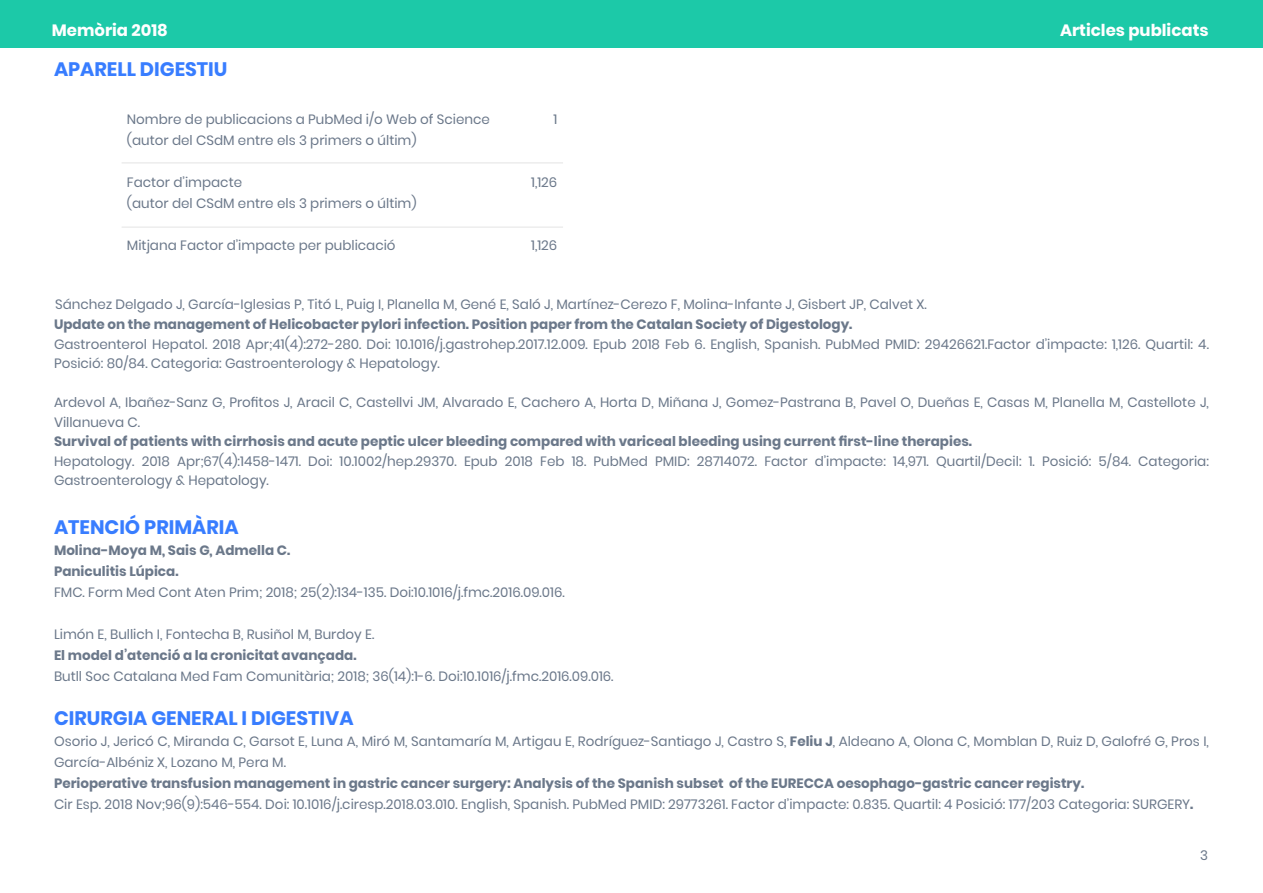
<style>
.page{position:relative;width:1263px;height:893px;background:#fff}
.page>*{position:absolute;margin:0;border:0;box-sizing:border-box;transform-origin:0 0}
.t1{font:700 19.5px "Poppins";color:#387dff}
.t2{font:700 16.5px "Poppins";color:#fff}
.t3{font:13.5px/21px "Poppins";color:#6b788a}
.t4{font:700 13.5px/21px "Poppins";color:#6b788a}
.s1{font-weight:700}
</style>
<div class="page">
<hr style="left:122px;top:162px;width:441px;height:2px;background:#ededed">
<hr style="left:122px;top:226px;width:441px;height:2px;background:#ededed">
<div style="left:0;top:0;width:1263px;height:47px;background:#1cc9a8"></div>
<p class="t2" style="left:52px;top:20px;width:118px">Memòria 2018</p>
<p class="t2" style="left:1060px;top:20px;width:150px">Articles publicats</p>
<h1 class="t1" style="left:54px;top:57px;width:175px">APARELL DIGESTIU</h1>
<p class="t3" style="left:127px;top:109px;width:364px">Nombre de publicacions a PubMed i/o Web of Science (autor del CSdM entre els 3 primers o últim)</p>
<p class="t3" style="left:127px;top:172px;width:291px">Factor d’impacte<br>(autor del CSdM entre els 3 primers o últim)</p>
<p class="t3" style="left:127px;top:235px;width:270px">Mitjana Factor d’impacte per publicació</p>
<p class="t3" style="left:553px;top:109px;width:5px">1</p>
<p class="t3" style="left:531px;top:172px;width:28px">1,126</p>
<p class="t3" style="left:531px;top:235px;width:28px">1,126</p>
<p class="t3" style="left:55px;top:294px;width:873px">Sánchez Delgado J, García-Iglesias P, Titó L, Puig I, Planella M, Gené E, Saló J, Martínez-Cerezo F, Molina-Infante J, Gisbert JP, Calvet X.</p>
<p class="t4" style="left:54px;top:314px;width:800px">Update on the management of Helicobacter pylori infection. Position paper from the Catalan Society of Digestology.</p>
<p class="t3" style="left:54px;top:334px;width:1156px;line-height:19.5px">Gastroenterol Hepatol. 2018 Apr;41(4):272-280. Doi: 10.1016/j.gastrohep.2017.12.009. Epub 2018 Feb 6. English, Spanish. PubMed PMID: 29426621.Factor d’impacte: 1,126. Quartil: 4.<br>Posició: 80/84. Categoria: Gastroenterology &amp; Hepatology.</p>
<p class="t3" style="left:54px;top:393px;width:1156px;line-height:19.5px">Ardevol A, Ibañez-Sanz G, Profitos J, Aracil C, Castellvi JM, Alvarado E, Cachero A, Horta D, Miñana J, Gomez-Pastrana B, Pavel O, Dueñas E, Casas M, Planella M, Castellote J,<br>Villanueva C.</p>
<p class="t4" style="left:54px;top:431px;width:919px">Survival of patients with cirrhosis and acute peptic ulcer bleeding compared with variceal bleeding using current first-line therapies.</p>
<p class="t3" style="left:54px;top:451px;width:1156px;line-height:19.5px">Hepatology. 2018 Apr;67(4):1458-1471. Doi: 10.1002/hep.29370. Epub 2018 Feb 18. PubMed PMID: 28714072. Factor d’impacte: 14,971. Quartil/Decil: 1. Posició: 5/84. Categoria:<br>Gastroenterology &amp; Hepatology.</p>
<h1 class="t1" style="left:54px;top:516px;width:186px">ATENCIÓ PRIMÀRIA</h1>
<p class="t4" style="left:54px;top:540px;width:238px">Molina-Moya M, Sais G, Admella C.<br>Paniculitis Lúpica.</p>
<p class="t3" style="left:54px;top:582px;width:512px">FMC. Form Med Cont Aten Prim; 2018; 25(2):134-135. Doi:10.1016/j.fmc.2016.09.016.</p>
<p class="t3" style="left:54px;top:624px;width:322px">Limón E, Bullich I, Fontecha B, Rusiñol M, Burdoy E.</p>
<p class="t4" style="left:54px;top:645px;width:304px">El model d’atenció a la cronicitat avançada.</p>
<p class="t3" style="left:54px;top:666px;width:561px">Butll Soc Catalana Med Fam Comunitària; 2018; 36(14):1-6. Doi:10.1016/j.fmc.2016.09.016.</p>
<h1 class="t1" style="left:54px;top:707px;width:301px">CIRURGIA GENERAL I DIGESTIVA</h1>
<p class="t3" style="left:54px;top:731px;width:1156px">Osorio J, Jericó C, Miranda C, Garsot E, Luna A, Miró M, Santamaría M, Artigau E, Rodríguez-Santiago J, Castro S, <span class="s1">Feliu J</span>, Aldeano A, Olona C, Momblan D, Ruiz D, Galofré G, Pros I,<br>García-Albéniz X, Lozano M, Pera M.</p>
<p class="t3" style="left:54px;top:773px;width:1141px"><span class="s1">Perioperative transfusion management in gastric cancer surgery: Analysis of the Spanish subset of the EURECCA oesophago-gastric cancer registry.<br></span>Cir Esp. 2018 Nov;96(9):546-554. Doi: 10.1016/j.ciresp.2018.03.010. English, Spanish. PubMed PMID: 29773261. Factor d’impacte: 0.835. Quartil: 4 Posició: 177/203 Categoria: SURGERY<span class="s1">.</span></p>
<p class="t3" style="left:1200px;top:845px;width:9px">3</p>
</div>
